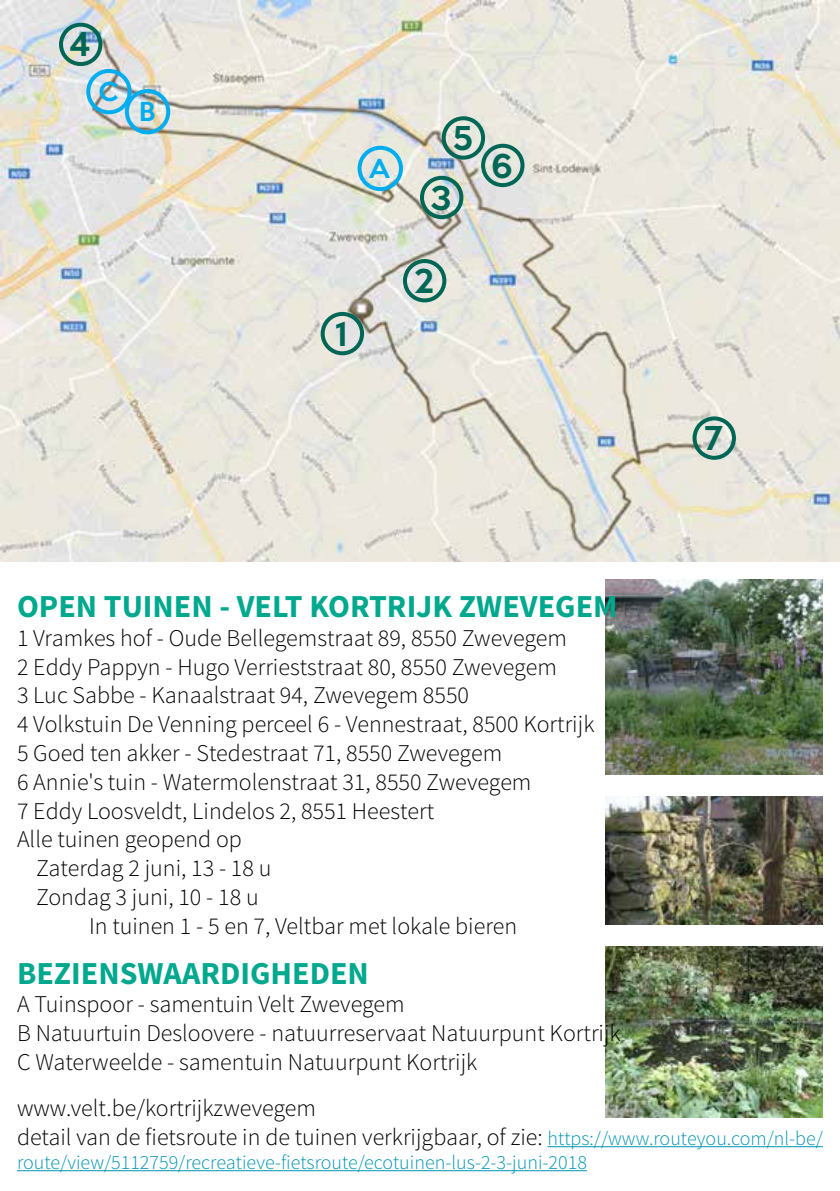
<style>
.page{position:relative;width:840px;height:1191px;background:#fff}
.page>*{position:absolute;margin:0;border:0;box-sizing:border-box;transform-origin:0 0}
.t1{font:700 32px "Source Sans Pro";color:#00a88e}
.t2{font:500 30px "Keep Calm";color:#065}
.t3{font:300 24px/28.8px "Source Sans Pro";color:#000}
.t4{font:500 24px "Keep Calm";color:#00aeef}
.t5{font:300 20px "Source Sans Pro";color:#0094b0}
.s1{font-size:20px;color:#0094b0}
</style>
<div class="page">
<img style="left:605px;top:946px;width:217px;height:171px">
<img style="left:0;top:0;width:840px;height:561px">
<img style="left:605px;top:580px;width:217px;height:195px">
<hr style="left:547px;top:1146px;width:275px;height:1px;background:#0094b0">
<hr style="left:17px;top:1170px;width:569px;height:1px;background:#0094b0">
<img style="left:605px;top:797px;width:217px;height:127px">
<div style="left:357px;top:146px;width:46px;height:45px;border:4px solid #00aeef;border-radius:50%"></div>
<div style="left:320px;top:312px;width:44px;height:43px;border:4px solid #065;border-radius:50%"></div>
<div style="left:403px;top:259px;width:43px;height:43px;border:4px solid #065;border-radius:50%"></div>
<div style="left:420px;top:176px;width:43px;height:43px;border:4px solid #065;border-radius:50%"></div>
<div style="left:59px;top:23px;width:43px;height:43px;border:4px solid #065;border-radius:50%"></div>
<div style="left:441px;top:116px;width:44px;height:44px;border:4px solid #065;border-radius:50%"></div>
<div style="left:481px;top:144px;width:43px;height:43px;border:4px solid #065;border-radius:50%"></div>
<div style="left:692px;top:416px;width:43px;height:44px;border:4px solid #065;border-radius:50%"></div>
<div style="left:125px;top:89px;width:45px;height:45px;border:4px solid #00aeef;border-radius:50%"></div>
<div style="left:86px;top:69px;width:46px;height:45px;border:4px solid #00aeef;border-radius:50%"></div>
<p class="t2" style="left:70px;top:18px;width:22px">4</p>
<p class="t4" style="left:98px;top:71px;width:21px">C</p>
<p class="t4" style="left:139px;top:91px;width:18px">B</p>
<p class="t4" style="left:369px;top:148px;width:23px">A</p>
<p class="t2" style="left:335px;top:308px;width:14px">1</p>
<p class="t2" style="left:452px;top:112px;width:22px">5</p>
<p class="t2" style="left:430px;top:172px;width:23px">3</p>
<p class="t2" style="left:490px;top:140px;width:24px">6</p>
<p class="t2" style="left:413px;top:255px;width:22px">2</p>
<p class="t2" style="left:704px;top:412px;width:19px">7</p>
<h1 class="t1" style="left:17px;top:586px;width:601px">OPEN TUINEN - VELT KORTRIJK ZWEVEGEM</h1>
<p class="t3" style="left:17px;top:623px;width:551px">1 Vramkes hof - Oude Bellegemstraat 89, 8550 Zwevegem</p>
<p class="t3" style="left:17px;top:652px;width:541px">2 Eddy Pappyn - Hugo Verrieststraat 80, 8550 Zwevegem</p>
<p class="t3" style="left:17px;top:681px;width:453px">3 Luc Sabbe - Kanaalstraat 94, Zwevegem 8550</p>
<p class="t3" style="left:17px;top:710px;width:578px">4 Volkstuin De Venning perceel 6 - Vennestraat, 8500 Kortrijk</p>
<p class="t3" style="left:17px;top:739px;width:486px">5 Goed ten akker - Stedestraat 71, 8550 Zwevegem</p>
<p class="t3" style="left:17px;top:767px;width:515px">6 Annie's tuin - Watermolenstraat 31, 8550 Zwevegem</p>
<p class="t3" style="left:17px;top:796px;width:418px">7 Eddy Loosveldt, Lindelos 2, 8551 Heestert</p>
<p class="t3" style="left:17px;top:825px;width:226px">Alle tuinen geopend op</p>
<p class="t3" style="left:36px;top:854px;width:237px">Zaterdag 2 juni, 13 - 18 u</p>
<p class="t3" style="left:36px;top:883px;width:224px">Zondag 3 juni, 10 - 18 u</p>
<p class="t3" style="left:89px;top:911px;width:429px">In tuinen 1 - 5 en 7, Veltbar met lokale bieren</p>
<h1 class="t1" style="left:17px;top:952px;width:353px">BEZIENSWAARDIGHEDEN</h1>
<p class="t3" style="left:17px;top:990px;width:605px">A Tuinspoor - samentuin Velt Zwevegem<br>B Natuurtuin Desloovere - natuurreservaat Natuurpunt Kortrijk<br>C Waterweelde - samentuin Natuurpunt Kortrijk</p>
<p class="t3" style="left:17px;top:1093px;width:807px">www.velt.be/kortrijkzwevegem<br>detail van de fietsroute in de tuinen verkrijgbaar, of zie: <span class="s1">https://www.routeyou.com/nl-be/</span></p>
<p class="t5" style="left:17px;top:1150px;width:571px">route/view/5112759/recreatieve-fietsroute/ecotuinen-lus-2-3-juni-2018</p>
</div>
